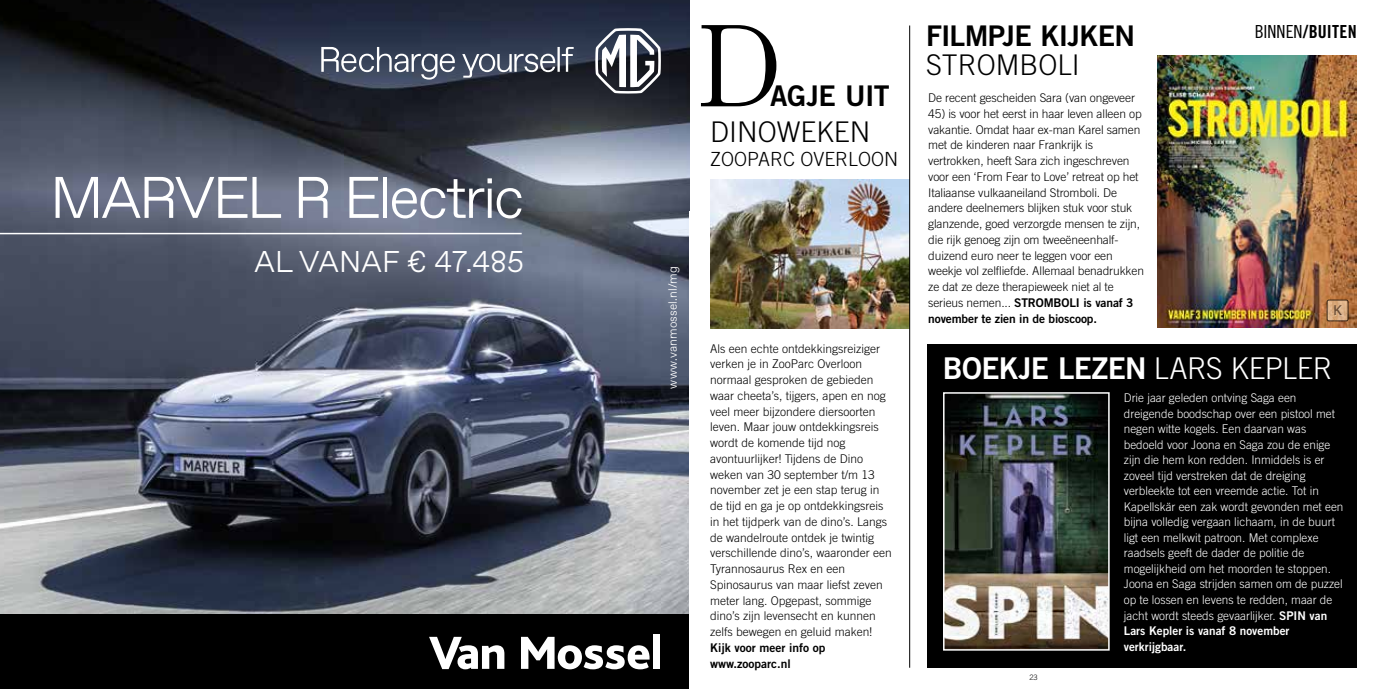
<style>
.page{position:relative;width:1378px;height:689px;background:#fff}
.page>*{position:absolute;margin:0;border:0;box-sizing:border-box;transform-origin:0 0}
.t1{font:300 118.05px "Century Std";color:#000}
.t2{font:300 58.5px "Favorit Std";letter-spacing:-.04em;color:#fff}
.t3{font:30px "Trade Gothic LT Std Bd 2";letter-spacing:-.025em;color:#fff}
.t4{font:300 30px "Favorit Std";letter-spacing:.005em;color:#fff}
.t5{font:28.5px "Trade Gothic LT Std Bd 2";letter-spacing:-.025em;color:#000}
.t6{font:300 28.5px "Trade Gothic LT Std";color:#000}
.t7{font:300 19.5px "Trade Gothic LT Std";color:#000}
.t8{font:18px "Trade Gothic LT Std Bd Cn 20";letter-spacing:.01em;color:#000}
.t9{font:600 13.65px "Open Sans";color:#fdead5}
.t10{font:300 12px/15.8px "Trade Gothic LT Std";color:#000}
.t11{font:300 12px/15.6px "Trade Gothic LT Std";color:#fff}
.t12{font:12px/15.8px "Trade Gothic LT Std Bd 2";letter-spacing:-.01em;color:#000}
.t13{font:12px/15.6px "Trade Gothic LT Std Bd 2";color:#fff}
.t14{font:300 12px "Favorit Std";letter-spacing:.015em;color:#fff}
.t15{font:300 7.5px "Trade Gothic LT Std";color:#000}
.s1{font-family:"Trade Gothic LT Std";font-weight:300}
.s2{font-family:"Trade Gothic LT Std Cn 18"}
.s3{font-family:"Trade Gothic LT Std Bd 2";font-weight:400}
</style>
<div class="page">
<img style="left:710px;top:180px;width:199px;height:148px">
<div style="left:927px;top:344px;width:429px;height:324px;background:#000"></div>
<img style="left:1157px;top:55px;width:199px;height:272px">
<img style="left:946px;top:395px;width:160px;height:252px">
<div style="left:943px;top:392px;width:166px;height:258px;border:2px solid #fff"></div>
<hr style="left:909px;top:26px;width:1px;height:642px;background:#000">
<svg style="left:1327px;top:300px;width:21px;height:21px"></svg>
<div style="left:1327px;top:300px;width:21px;height:21px;border:1px solid #000;border-radius:2px"></div>
<img style="left:0;top:0;width:689px;height:614px">
<div style="left:0;top:614px;width:689px;height:75px;background:#000"></div>
<svg style="left:521px;top:637px;width:128px;height:32px"></svg>
<div style="left:653px;top:634px;width:7px;height:35px;background:#fff"></div>
<svg style="left:429px;top:637px;width:75px;height:32px"></svg>
<svg style="left:321px;top:47px;width:253px;height:33px;background:#5d6575"></svg>
<svg style="left:595px;top:28px;width:66px;height:66px"></svg>
<hr style="left:0;top:233px;width:522px;height:1px;background:#fff">
<h2 class="t2" style="left:50px;top:158px;width:476px">MARVEL R Electric</h2>
<h3 class="t4" style="left:254px;top:241px;width:271px">AL VANAF € 47.485</h3>
<h1 class="t1" style="left:698px;top:-2px;width:85px">D</h1>
<h3 class="t5" style="left:770px;top:78px;width:121px">AGJE UIT</h3>
<h3 class="t6" style="left:710px;top:115px;width:161px">DINOWEKEN</h3>
<h3 class="t7" style="left:710px;top:148px;width:189px">ZOOPARC OVERLOON</h3>
<p class="t14" style="left:664px;top:388px;width:124px;rotate:-90deg">www.vanmossel.nl/mg</p>
<p class="t10" style="left:710px;top:340px;width:183px">Als een echte ontdekkingsreiziger verken je in ZooParc Overloon normaal gesproken de gebieden waar cheeta’s, tijgers, apen en nog veel meer bijzondere diersoorten leven. Maar jouw ontdekkingsreis wordt de komende tijd nog avontuurlijker! Tijdens de Dino weken van 30 september t/m 13 november zet je een stap terug in de tijd en ga je op ontdekkingsreis in het tijdperk van de dino’s. Langs de wandelroute ontdek je twintig verschillende dino’s, waaronder een<br>Tyrannosaurus Rex en een<br>Spinosaurus van maar liefst zeven meter lang. Opgepast, sommige dino’s zijn levensecht en kunnen zelfs bewegen en geluid maken!</p>
<p class="t12" style="left:710px;top:639px;width:117px">Kijk voor meer info op www.zooparc.nl</p>
<h3 class="t5" style="left:926px;top:18px;width:210px">FILMPJE KIJKEN</h3>
<h3 class="t6" style="left:926px;top:48px;width:155px">STROMBOLI</h3>
<p class="t10" style="left:928px;top:90px;width:208px">De recent gescheiden Sara (van ongeveer</p>
<p class="t10" style="left:928px;top:106px;width:217px">45) is voor het eerst in haar leven alleen op vakantie. Omdat haar ex-man Karel samen met de kinderen naar Frankrijk is vertrokken, heeft Sara zich ingeschreven voor een ‘From Fear to Love’ retreat op het Italiaanse vulkaaneiland Stromboli. De andere deelnemers blijken stuk voor stuk glanzende, goed verzorgde mensen te zijn, die rijk genoeg zijn om tweeëneenhalf&shy;duizend euro neer te leggen voor een weekje vol zelfliefde. Allemaal benadrukken ze dat ze deze therapieweek niet al te</p>
<p class="t12" style="left:928px;top:295px;width:207px"><span class="s1">serieus nemen...</span> STROMBOLI is vanaf 3 november te zien in de bioscoop.</p>
<h3 class="t8" style="left:1254px;top:21px;width:104px"><span class="s2">BINNEN</span>/BUITEN</h3>
<p class="t9" style="left:1264px;top:348px;width:102px">VWXY Z</p>
<h3 class="t3" style="left:943px;top:350px;width:391px">BOEKJE LEZEN <span class="s1">LARS KEPLER</span></h3>
<p class="t15" style="left:1029px;top:672px;width:10px">23</p>
<p class="t11" style="left:1124px;top:390px;width:221px">Drie jaar geleden ontving Saga een dreigende boodschap over een pistool met negen witte kogels. Een daarvan was bedoeld voor Joona en Saga zou de enige zijn die hem kon redden. Inmiddels is er zoveel tijd verstreken dat de dreiging verbleekte tot een vreemde actie. Tot in Kapellskär een zak wordt gevonden met een bijna volledig vergaan lichaam, in de buurt ligt een melkwit patroon. Met complexe raadsels geeft de dader de politie de mogelijkheid om het moorden te stoppen.<br>Joona en Saga strijden samen om de puzzel op te lossen en levens te redden, maar de jacht wordt steeds gevaarlijker. <span class="s3">SPIN van</span></p>
<p class="t13" style="left:1124px;top:623px;width:167px">Lars Kepler is vanaf 8 november verkrijgbaar.</p>
</div>
